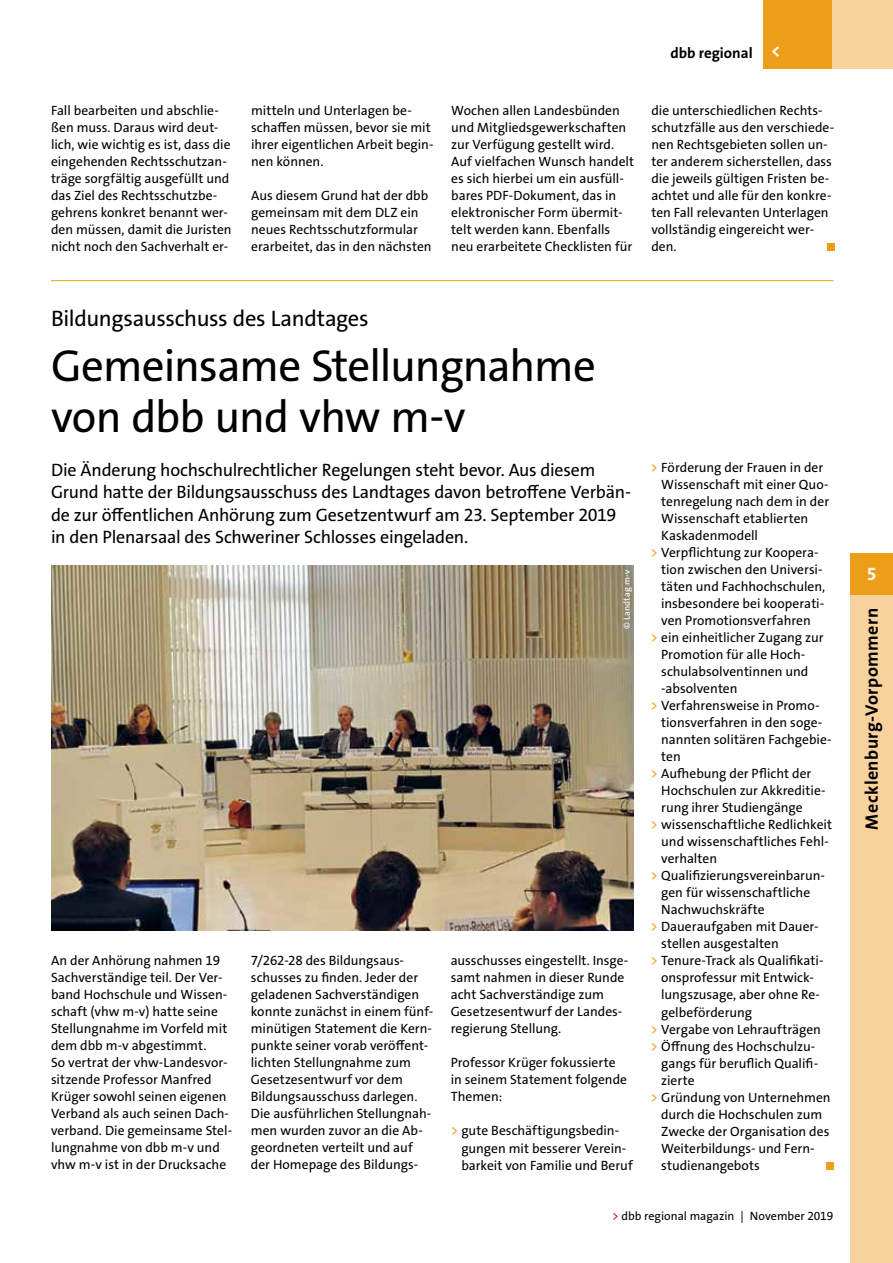
<style>
.page{position:relative;width:893px;height:1263px;background:#fff}
.page>*{position:absolute;margin:0;border:0;box-sizing:border-box;transform-origin:0 0}
.t1{font:45px/51px "The Sans Os F";letter-spacing:-.025em;color:#000}
.t2{font:22.5px "The Sans Os F";letter-spacing:-.02em;color:#000}
.t3{font:18px/22.5px "The Sans Os F";letter-spacing:-.015em;color:#000}
.t4{font:700 18px "The Sans Os F";letter-spacing:.025em;color:#000}
.t5{font:700 18px "The Sans Os F";color:#fff}
.t6{font:700 15px "The Sans Os F";color:#000}
.t7{font:13.5px/17px "The Sans Os F";color:#000}
.t8{font:12px "The Sans Os F";color:#000}
.t9{font:9px "The Sans Os F";letter-spacing:.02em;color:#fff}
.s1{font-size:18px;color:#fff}
.s2{color:#ed9e18}
.s3{color:#c40075}
</style>
<div class="page">
<div style="left:826px;top:1162px;width:7px;height:7px;background:#ed9e18"></div>
<img style="left:51px;top:566px;width:583px;height:364px">
<div style="left:827px;top:244px;width:7px;height:7px;background:#ed9e18"></div>
<hr style="left:51px;top:280px;width:782px;height:1px;background:#ed9e18">
<div style="left:763px;top:0;width:130px;height:68px;background:#f8d29d"></div>
<div style="left:763px;top:0;width:68px;height:68px;background:#ed9e18"></div>
<div style="left:850px;top:553px;width:43px;height:42px;background:#ed9e18"></div>
<div style="left:850px;top:595px;width:43px;height:668px;background:#f8d29d"></div>
<p class="t7" style="left:51px;top:102px;width:182px">Fall bearbeiten und abschlie&shy;ßen muss. Daraus wird deut&shy;lich, wie wichtig es ist, dass die eingehenden Rechtsschutzan&shy;träge sorgfältig ausgefüllt und das Ziel des Rechtsschutzbe&shy;gehrens konkret benannt wer&shy;den müssen, damit die Juristen nicht noch den Sachverhalt er-</p>
<p class="t7" style="left:251px;top:102px;width:184px">mitteln und Unterlagen be&shy;schaffen müssen, bevor sie mit ihrer eigentlichen Arbeit begin&shy;nen können.</p>
<p class="t7" style="left:251px;top:187px;width:182px">Aus diesem Grund hat der dbb gemeinsam mit dem DLZ ein neues Rechtsschutzformular erarbeitet, das in den nächsten</p>
<p class="t6" style="left:670px;top:44px;width:112px">dbb regional <span class="s1">&lt;</span></p>
<p class="t7" style="left:451px;top:102px;width:184px">Wochen allen Landesbünden und Mitgliedsgewerkschaften zur Verfügung gestellt wird.<br>Auf vielfachen Wunsch handelt es sich hierbei um ein ausfüll&shy;bares PDF-Dokument, das in elektronischer Form übermit&shy;telt werden kann. Ebenfalls neu erarbeitete Checklisten für</p>
<p class="t7" style="left:651px;top:102px;width:184px">die unterschiedlichen Rechts&shy;schutzfälle aus den verschiede&shy;nen Rechtsgebieten sollen un&shy;ter anderem sicherstellen, dass die jeweils gültigen Fristen be&shy;achtet und alle für den konkre&shy;ten Fall relevanten Unterlagen vollständig eingereicht wer&shy;den.</p>
<h2 class="t2" style="left:51px;top:304px;width:319px">Bildungsausschuss des Landtages</h2>
<h1 class="t1" style="left:51px;top:340px;width:546px">Gemeinsame Stellungnahme von dbb und vhw m-v</h1>
<p class="t3" style="left:51px;top:458px;width:581px">Die Änderung hochschulrechtlicher Regelungen steht bevor. Aus diesem Grund hatte der Bildungsausschuss des Landtages davon betroffene Verbän&shy;de zur öffentlichen Anhörung zum Gesetzentwurf am 23. September 2019 in den Plenarsaal des Schweriner Schlosses eingeladen.</p>
<p class="t9" style="left:621px;top:629px;width:60px;rotate:-90deg">© Landtag m-v</p>
<p class="t7" style="left:51px;top:952px;width:183px">An der Anhörung nahmen 19<br>Sachverständige teil. Der Ver&shy;band Hochschule und Wissen&shy;schaft (vhw m-v) hatte seine<br>Stellungnahme im Vorfeld mit dem dbb m-v abgestimmt.<br>So vertrat der vhw-Landesvor&shy;sitzende Professor Manfred<br>Krüger sowohl seinen eigenen<br>Verband als auch seinen Dach&shy;verband. Die gemeinsame Stel&shy;lungnahme von dbb m-v und vhw m-v ist in der Drucksache</p>
<p class="t7" style="left:251px;top:952px;width:184px">7/262-28 des Bildungsaus&shy;schusses zu finden. Jeder der geladenen Sachverständigen konnte zunächst in einem fünf&shy;minütigen Statement die Kern&shy;punkte seiner vorab veröffent&shy;lichten Stellungnahme zum<br>Gesetzesentwurf vor dem<br>Bildungsausschuss darlegen.<br>Die ausführlichen Stellungnah&shy;men wurden zuvor an die Ab&shy;geordneten verteilt und auf der Homepage des Bildungs-</p>
<p class="t7" style="left:451px;top:952px;width:179px">ausschusses eingestellt. Insge&shy;samt nahmen in dieser Runde acht Sachverständige zum<br>Gesetzesentwurf der Landes&shy;regierung Stellung.</p>
<p class="t7" style="left:451px;top:1054px;width:178px">Professor Krüger fokussierte in seinem Statement folgende<br>Themen:</p>
<p class="t7" style="left:461px;top:1122px;width:173px;text-indent:-11px"><span class="s2">&gt;</span> gute Beschäftigungsbedin&shy;gungen mit besserer Verein&shy;barkeit von Familie und Beruf</p>
<p class="t7" style="left:651px;top:459px;width:174px"><span class="s2">&gt;</span> Förderung der Frauen in der</p>
<p class="t7" style="left:661px;top:476px;width:169px">Wissenschaft mit einer Quo-</p>
<p class="t7" style="left:661px;top:493px;width:169px">tenregelung nach dem in der</p>
<p class="t7" style="left:661px;top:510px;width:149px">Wissenschaft etablierten</p>
<p class="t7" style="left:661px;top:527px;width:98px">Kaskadenmodell</p>
<p class="t7" style="left:651px;top:544px;width:168px"><span class="s2">&gt;</span> Verpflichtung zur Koopera-</p>
<p class="t7" style="left:661px;top:561px;width:163px">tion zwischen den Universi-</p>
<p class="t7" style="left:661px;top:578px;width:166px">täten und Fachhochschulen,</p>
<p class="t7" style="left:661px;top:595px;width:165px">insbesondere bei kooperati-</p>
<p class="t7" style="left:661px;top:612px;width:151px">ven Promotionsverfahren</p>
<p class="t7" style="left:651px;top:629px;width:174px"><span class="s2">&gt;</span> ein einheitlicher Zugang zur</p>
<p class="t7" style="left:661px;top:646px;width:146px">Promotion für alle Hoch-</p>
<p class="t7" style="left:661px;top:663px;width:149px">schulabsolventinnen und</p>
<p class="t7" style="left:661px;top:680px;width:78px">-absolventen</p>
<p class="t7" style="left:651px;top:697px;width:169px"><span class="s2">&gt;</span> Verfahrensweise in Promo-</p>
<p class="t7" style="left:661px;top:714px;width:163px">tionsverfahren in den soge-</p>
<p class="t7" style="left:661px;top:731px;width:172px">nannten solitären Fachgebie-</p>
<p class="t7" style="left:661px;top:748px;width:21px">ten</p>
<p class="t7" style="left:651px;top:765px;width:162px"><span class="s2">&gt;</span> Aufhebung der Pflicht der</p>
<p class="t7" style="left:661px;top:782px;width:166px">Hochschulen zur Akkreditie-</p>
<p class="t7" style="left:661px;top:799px;width:143px">rung ihrer Studiengänge</p>
<p class="t7" style="left:651px;top:816px;width:183px"><span class="s2">&gt;</span> wissenschaftliche Redlichkeit</p>
<p class="t7" style="left:661px;top:833px;width:169px">und wissenschaftliches Fehl-</p>
<p class="t7" style="left:661px;top:850px;width:57px">verhalten</p>
<p class="t7" style="left:651px;top:867px;width:176px"><span class="s2">&gt;</span> Qualifizierungsvereinbarun-</p>
<p class="t7" style="left:661px;top:884px;width:150px">gen für wissenschaftliche</p>
<p class="t7" style="left:661px;top:901px;width:105px">Nachwuchskräfte</p>
<p class="t7" style="left:651px;top:918px;width:170px"><span class="s2">&gt;</span> Daueraufgaben mit Dauer-</p>
<p class="t7" style="left:661px;top:935px;width:119px">stellen ausgestalten</p>
<p class="t7" style="left:651px;top:952px;width:174px"><span class="s2">&gt;</span> Tenure-Track als Qualifikati-</p>
<p class="t7" style="left:661px;top:969px;width:154px">onsprofessur mit Entwick-</p>
<p class="t7" style="left:661px;top:986px;width:160px">lungszusage, aber ohne Re-</p>
<p class="t7" style="left:661px;top:1003px;width:92px">gelbeförderung</p>
<p class="t7" style="left:651px;top:1020px;width:172px"><span class="s2">&gt;</span> Vergabe von Lehraufträgen</p>
<p class="t7" style="left:651px;top:1037px;width:166px"><span class="s2">&gt;</span> Öffnung des Hochschulzu-</p>
<p class="t7" style="left:661px;top:1054px;width:158px">gangs für beruflich Qualifi-</p>
<p class="t7" style="left:661px;top:1071px;width:35px">zierte</p>
<p class="t7" style="left:651px;top:1088px;width:182px"><span class="s2">&gt;</span> Gründung von Unternehmen</p>
<p class="t7" style="left:661px;top:1106px;width:163px">durch die Hochschulen zum</p>
<p class="t7" style="left:661px;top:1123px;width:170px">Zwecke der Organisation des</p>
<p class="t7" style="left:661px;top:1140px;width:154px">Weiterbildungs- und Fern-</p>
<p class="t7" style="left:661px;top:1157px;width:100px">studienangebots</p>
<p class="t8" style="left:612px;top:1208px;width:223px"><span class="s3">&gt;</span> dbb regional magazin | November 2019</p>
<h3 class="t5" style="left:867px;top:562px;width:11px">5</h3>
<h3 class="t4" style="left:860px;top:829px;width:223px;rotate:-90deg">Mecklenburg-Vorpommern</h3>
</div>
